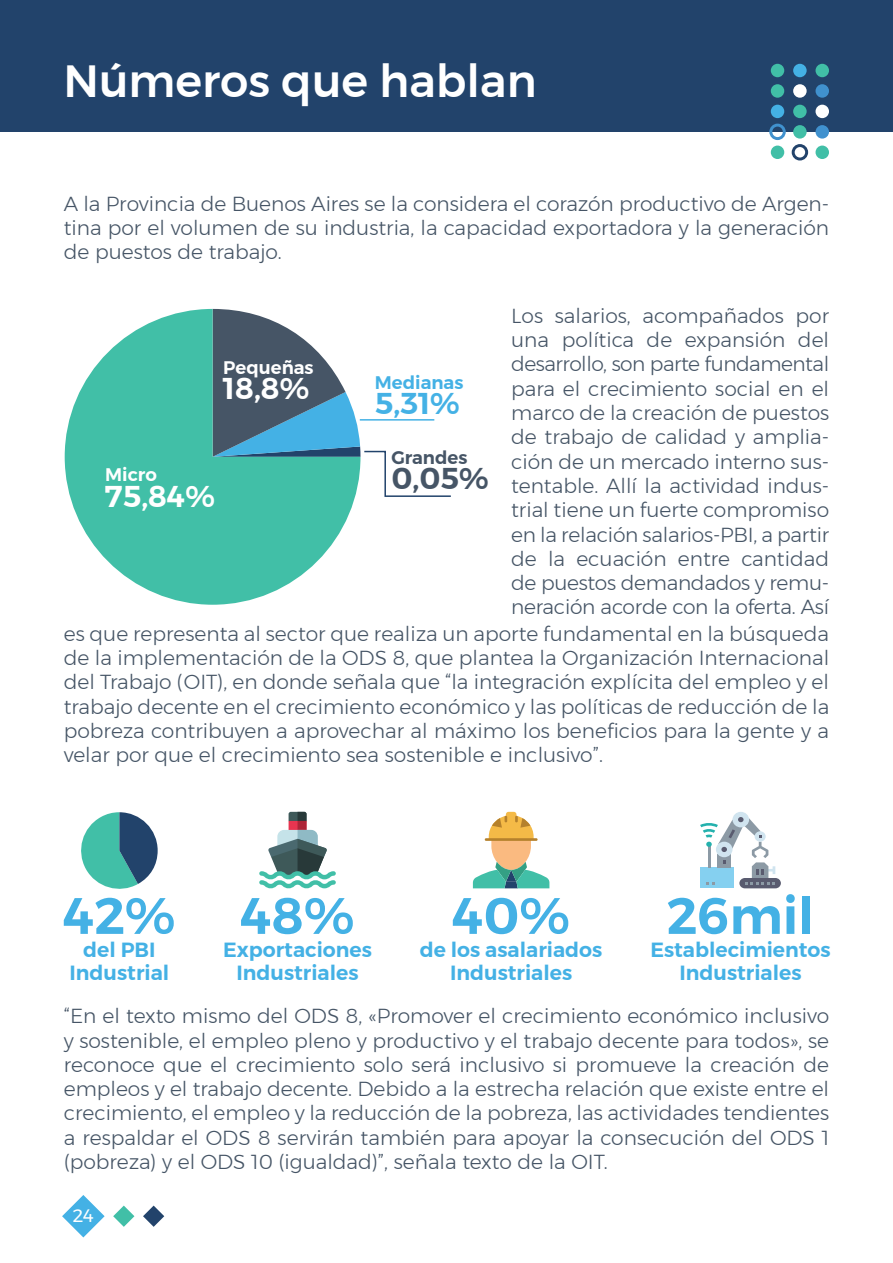
<style>
.page{position:relative;width:893px;height:1263px;background:#fff}
.page>*{position:absolute;margin:0;border:0;box-sizing:border-box;transform-origin:0 0}
.t1{font:600 51.15px "Montserrat";color:#44b1e5}
.t2{font:500 45px "Montserrat";color:#fff}
.t3{font:600 30px "Montserrat";color:#fff}
.t4{font:600 30px "Montserrat";color:#465566}
.t5{font:600 30px "Montserrat";color:#44b1e5}
.t6{font:600 20.4px/23px "Montserrat";color:#44b1e5;text-align:center}
.t7{font:300 20.25px/24.3px "Montserrat";color:#465566;text-align:justify}
.t8{font:600 18.15px "Montserrat";color:#fff}
.t9{font:600 18.15px "Montserrat";color:#44b1e5}
.t10{font:600 18.15px "Montserrat";color:#465566}
.t11{font:18px "Montserrat";color:#fff}
</style>
<div class="page">
<div style="left:0;top:0;width:893px;height:132px;background:#22436b"></div>
<div style="left:815px;top:64px;width:14px;height:13px;background:#41bfa7;border-radius:50%"></div>
<div style="left:815px;top:84px;width:14px;height:14px;background:#4091ce;border-radius:50%"></div>
<div style="left:815px;top:105px;width:14px;height:13px;background:#fff;border-radius:50%"></div>
<div style="left:815px;top:125px;width:14px;height:14px;background:#4091ce;border-radius:50%"></div>
<div style="left:815px;top:146px;width:14px;height:13px;background:#41bfa7;border-radius:50%"></div>
<div style="left:793px;top:64px;width:14px;height:13px;background:#44b1e5;border-radius:50%"></div>
<div style="left:793px;top:84px;width:14px;height:14px;background:#fff;border-radius:50%"></div>
<div style="left:793px;top:105px;width:14px;height:13px;background:#41bfa7;border-radius:50%"></div>
<div style="left:793px;top:125px;width:14px;height:14px;background:#41bfa7;border-radius:50%"></div>
<svg style="left:792px;top:144px;width:16px;height:16px"></svg>
<div style="left:771px;top:64px;width:13px;height:13px;background:#41bfa7;border-radius:50%"></div>
<div style="left:771px;top:84px;width:13px;height:14px;background:#41bfa7;border-radius:50%"></div>
<div style="left:771px;top:105px;width:13px;height:13px;background:#44b1e5;border-radius:50%"></div>
<svg style="left:769px;top:124px;width:17px;height:16px"></svg>
<div style="left:771px;top:146px;width:13px;height:13px;background:#41bfa7;border-radius:50%"></div>
<svg style="left:81px;top:812px;width:77px;height:77px"></svg>
<svg style="left:473px;top:812px;width:76px;height:76px"></svg>
<svg style="left:259px;top:812px;width:77px;height:76px"></svg>
<div style="left:701px;top:868px;width:33px;height:20px;background:#85d0f0"></div>
<svg style="left:739px;top:878px;width:42px;height:10px"></svg>
<div style="left:732px;top:812px;width:17px;height:15px;background:#d0e4ef;border-radius:50%"></div>
<svg style="left:700px;top:817px;width:75px;height:67px"></svg>
<svg style="left:65px;top:309px;width:290px;height:296px;fill:#41bfa7"></svg>
<svg style="left:213px;top:309px;width:238px;height:189px"></svg>
<hr style="left:360px;top:419px;width:74px;height:2px;background:#44b1e5">
<svg style="left:143px;top:1205px;width:21px;height:22px"></svg>
<svg style="left:113px;top:1205px;width:21px;height:22px"></svg>
<svg style="left:62px;top:1195px;width:43px;height:42px"></svg>
<h2 class="t2" style="left:64px;top:46px;width:475px">Números que hablan</h2>
<p class="t7" style="left:64px;top:191px;width:767px">A la Provincia de Buenos Aires se la considera el corazón productivo de Argen&shy;tina por el volumen de su industria, la capacidad exportadora y la generación de puestos de trabajo.</p>
<p class="t7" style="left:511px;top:303px;width:320px">Los salarios, acompañados por una política de expansión del desarrollo, son parte fundamental para el crecimiento social en el marco de la creación de puestos de trabajo de calidad y amplia&shy;ción de un mercado interno sus&shy;tentable. Allí la actividad indus&shy;trial tiene un fuerte compromiso en la relación salarios-PBI, a partir de la ecuación entre cantidad de puestos demandados y remu&shy;neración acorde con la oferta. Así</p>
<p class="t7" style="left:64px;top:621px;width:767px">es que representa al sector que realiza un aporte fundamental en la búsqueda de la implementación de la ODS 8, que plantea la Organización Internacional del Trabajo (OIT), en donde señala que “la integración explícita del empleo y el trabajo decente en el crecimiento económico y las políticas de reducción de la pobreza contribuyen a aprovechar al máximo los beneficios para la gente y a velar por que el crecimiento sea sostenible e inclusivo”.</p>
<p class="t8" style="left:223px;top:353px;width:92px">Pequeñas</p>
<h3 class="t3" style="left:223px;top:365px;width:88px">18,8%</h3>
<p class="t9" style="left:375px;top:368px;width:90px">Medianas</p>
<h3 class="t5" style="left:375px;top:380px;width:86px">5,31%</h3>
<p class="t10" style="left:391px;top:443px;width:78px">Grandes</p>
<p class="t8" style="left:105px;top:460px;width:53px">Micro</p>
<h3 class="t4" style="left:391px;top:455px;width:99px">0,05%</h3>
<h3 class="t3" style="left:105px;top:472px;width:111px">75,84%</h3>
<h1 class="t1" style="left:64px;top:875px;width:113px">42%</h1>
<p class="t6" style="left:69px;top:938px;width:101px">del PBI<br>Industrial</p>
<p class="t6" style="left:420px;top:938px;width:184px">de los asalariados</p>
<h1 class="t1" style="left:241px;top:875px;width:115px">48%</h1>
<p class="t6" style="left:236px;top:961px;width:124px">Industriales</p>
<h1 class="t1" style="left:453px;top:875px;width:119px">40%</h1>
<p class="t6" style="left:450px;top:961px;width:124px">Industriales</p>
<p class="t6" style="left:223px;top:938px;width:150px">Exportaciones</p>
<h1 class="t1" style="left:667px;top:875px;width:149px">26mil</h1>
<p class="t6" style="left:650px;top:938px;width:182px">Establecimientos<br>Industriales</p>
<p class="t7" style="left:64px;top:1003px;width:767px">“En el texto mismo del ODS 8, «Promover el crecimiento económico inclusivo y sostenible, el empleo pleno y productivo y el trabajo decente para todos», se reconoce que el crecimiento solo será inclusivo si promueve la creación de empleos y el trabajo decente. Debido a la estrecha relación que existe entre el crecimiento, el empleo y la reducción de la pobreza, las actividades tendientes a respaldar el ODS 8 servirán también para apoyar la consecución del ODS 1 (pobreza) y el ODS 10 (igualdad)”, señala texto de la OIT.</p>
<p class="t11" style="left:73px;top:1201px;width:23px">24</p>
</div>
